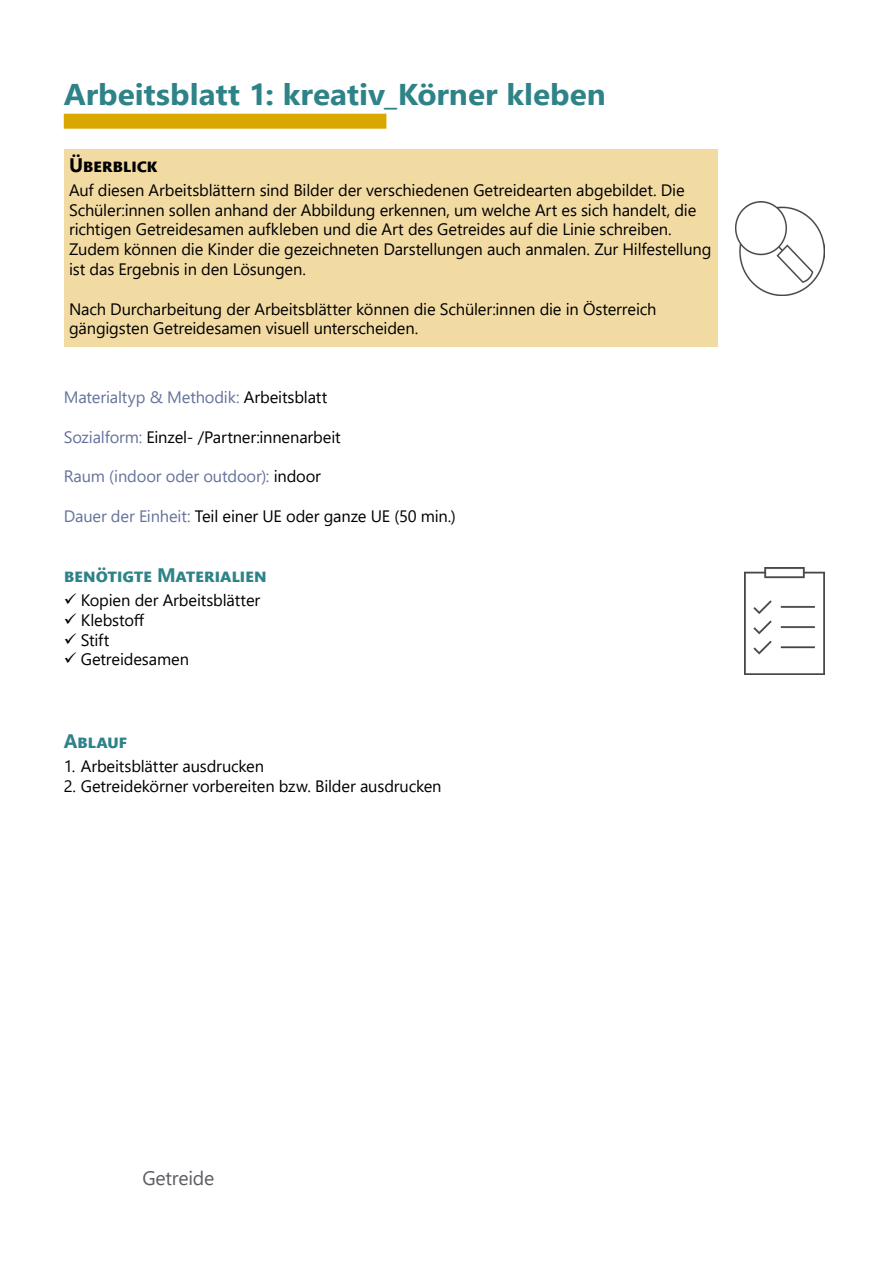
<style>
.page{position:relative;width:893px;height:1263px;background:#fff}
.page>*{position:absolute;margin:0;border:0;box-sizing:border-box;transform-origin:0 0}
.Überschrift_1{font:700 30px "Segoe UI";color:#2e8388;scale:1.05 1}
.Überschrift_2{font:700 19.5px "Segoe UI";letter-spacing:-.015em;color:#2e8388}
.Fließtext_1_Pädag{font:700 19.5px "Segoe UI";color:#000}
.t1{font:19.5px "Segoe UI";letter-spacing:-.015em;color:#5c5c63}
.Fließtext_1_Pädag-2{font:16.5px/19.8px "Segoe UI";letter-spacing:-.01em;color:#000}
.Aufzählung_Päd__Numm{font:16.5px "Segoe UI";letter-spacing:-.01em;color:#000}
.Fließtext_1_Pädag-3{font:16.5px "Segoe UI";letter-spacing:-.01em;color:#64729c}
.Aufzählung_Hakerl{font:16.5px "Segoe UI";letter-spacing:-.01em;color:#000}
.s1{color:#000}
.s2{color:#64729c}
</style>
<div class="page">
<div style="left:65px;top:150px;width:653px;height:197px;background:#f2daa3"></div>
<div style="left:64px;top:114px;width:322px;height:15px;background:#d9a700"></div>
<img style="left:736px;top:202px;width:89px;height:93px">
<img style="left:744px;top:568px;width:81px;height:106px">
<h1 class="Überschrift_1" style="left:64px;top:66px;width:518px">Arbeitsblatt 1: kreativ_Körner kleben</h1>
<p class="Fließtext_1_Pädag" style="left:69px;top:146px;width:90px">Überblick</p>
<p class="Fließtext_1_Pädag-2" style="left:69px;top:179px;width:644px">Auf diesen Arbeitsblättern sind Bilder der verschiedenen Getreidearten abgebildet. Die Schüler:innen sollen anhand der Abbildung erkennen, um welche Art es sich handelt, die richtigen Getreidesamen aufkleben und die Art des Getreides auf die Linie schreiben.<br>Zudem können die Kinder die gezeichneten Darstellungen auch anmalen. Zur Hilfestellung ist das Ergebnis in den Lösungen.</p>
<p class="Fließtext_1_Pädag-2" style="left:69px;top:297px;width:589px">Nach Durcharbeitung der Arbeitsblätter können die Schüler:innen die in Österreich gängigsten Getreidesamen visuell unterscheiden.</p>
<p class="Fließtext_1_Pädag-3" style="left:64px;top:382px;width:265px">Materialtyp &amp; Methodik: <span class="s1">Arbeitsblatt</span></p>
<p class="Fließtext_1_Pädag-2" style="left:64px;top:426px;width:278px"><span class="s2">Sozialform:</span> Einzel- /Partner:innenarbeit</p>
<p class="Fließtext_1_Pädag-3" style="left:64px;top:461px;width:259px">Raum (indoor oder outdoor): <span class="s1">indoor</span></p>
<p class="Fließtext_1_Pädag-2" style="left:64px;top:505px;width:393px"><span class="s2">Dauer der Einheit:</span> Teil einer UE oder ganze UE (50 min.)</p>
<h2 class="Überschrift_2" style="left:64px;top:557px;width:205px">benötigte Materialien</h2>
<p class="Aufzählung_Hakerl" style="left:81px;top:584px;width:181px">Kopien der Arbeitsblätter</p>
<p class="Aufzählung_Hakerl" style="left:81px;top:604px;width:65px">Klebstoff</p>
<p class="Aufzählung_Hakerl" style="left:81px;top:624px;width:30px">Stift</p>
<p class="Aufzählung_Hakerl" style="left:81px;top:644px;width:110px">Getreidesamen</p>
<h2 class="Überschrift_2" style="left:64px;top:722px;width:65px">Ablauf</h2>
<p class="Aufzählung_Päd__Numm" style="left:64px;top:750px;width:202px">1. Arbeitsblätter ausdrucken</p>
<p class="Aufzählung_Päd__Numm" style="left:64px;top:770px;width:379px">2. Getreidekörner vorbereiten bzw. Bilder ausdrucken</p>
<p class="t1" style="left:142px;top:1160px;width:73px">Getreide</p>
</div>
